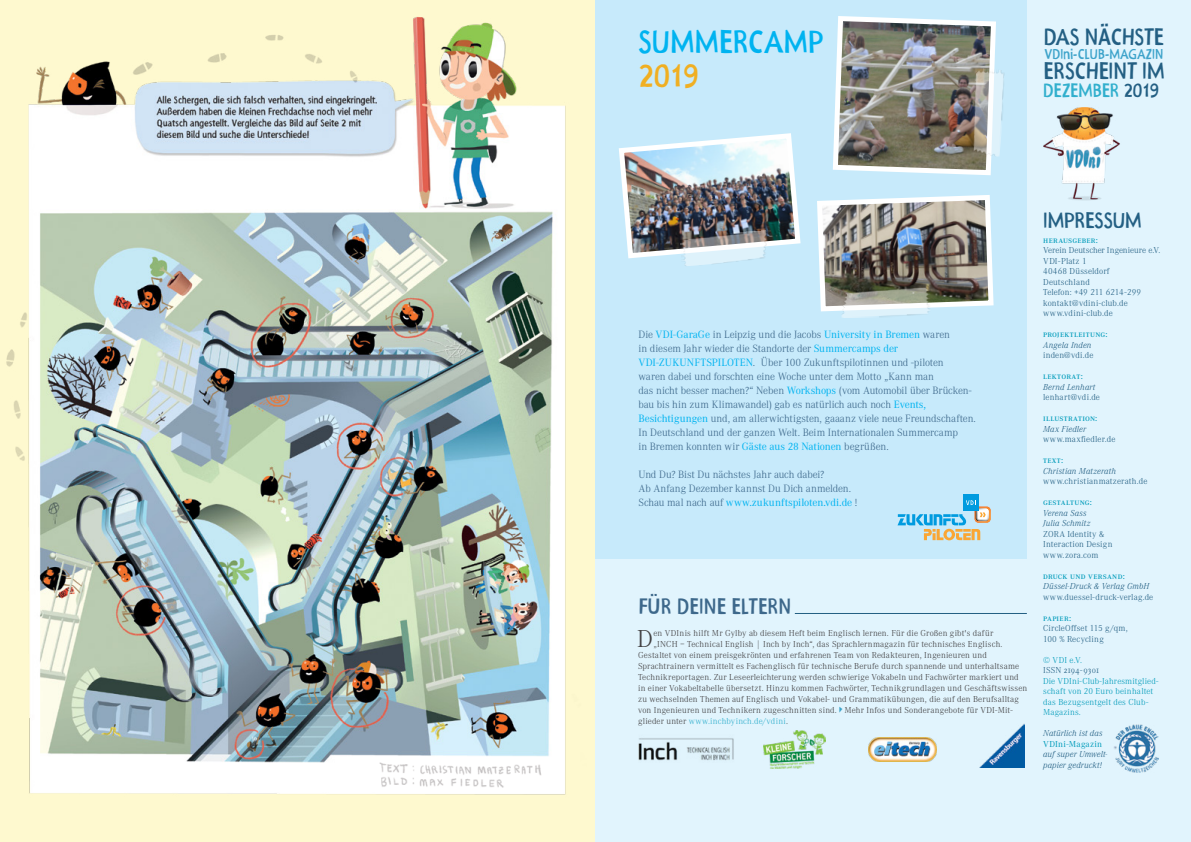
<style>
.page{position:relative;width:1191px;height:842px;background:#fff}
.page>*{position:absolute;margin:0;border:0;box-sizing:border-box;transform-origin:0 0}
.t1{font:32px "Frutimex Condensed";letter-spacing:.015em;color:#00b3f0}
.t2{font:32px "Frutimex Condensed";color:#f0af22}
.t3{font:300 25.4px "Corporate A";color:#414042}
.t4{font:23.4px "Frutimex Condensed";letter-spacing:-.005em;color:#235f83}
.t5{font:23.3px "Frutimex Condensed";letter-spacing:-.01em;color:#235f83}
.t6{font:22px "Frutimex Condensed";letter-spacing:.01em;color:#3d688b}
.t7{font:22px "Frutimex Condensed";color:#235f83}
.t8{font:19px "Frutimex Condensed";color:#31afcd}
.t9{font:14.2px "Frutimex Condensed";letter-spacing:.01em;color:#3da3ca}
.t10{font:300 11px/14px "Corporate A";letter-spacing:-.01em;color:#3d688b}
.t11{font:300 9px "Corporate A";letter-spacing:.015em;color:#414042}
.t12{font:300 9px/10.5px "Corporate A";letter-spacing:.015em;color:#235f83}
.t13{font:italic 300 9px/10.5px "Corporate A";letter-spacing:.02em;color:#235f83}
.t14{font:300 9px/10.5px "Corporate A";letter-spacing:.015em;color:#009bba}
.t15{font:500 9px "Corporate ASC";letter-spacing:.025em;color:#009bba}
.t16{font:300 9px "Corporate A";letter-spacing:.015em;color:#31afcd}
.t17{font:300 9px "Corporate ASC";letter-spacing:.015em;color:#235f83}
.t18{font:9px "Corporate A";letter-spacing:.03em;color:#009bba}
.s1{color:#235f83}
.s2{font-weight:400;color:#00b3f0}
.s3{font-family:"Frutimex Condensed";font-weight:400;font-size:11px;color:#3da3ca}
.s4{color:#414042}
</style>
<div class="page">
<div style="left:595px;top:0;width:596px;height:842px;background:#e1f4fd"></div>
<div style="left:595px;top:0;width:431px;height:558px;background:#c7eafb"></div>
<svg style="left:897px;top:495px;width:93px;height:45px"></svg>
<img style="left:1114px;top:725px;width:44px;height:48px">
<hr style="left:795px;top:613px;width:231px;height:1px;background:#235f83">
<img style="left:763px;top:731px;width:62px;height:37px">
<img style="left:979px;top:724px;width:45px;height:44px">
<img style="left:1043px;top:107px;width:77px;height:93px">
<img style="left:868px;top:738px;width:68px;height:23px">
<img style="left:638px;top:738px;width:96px;height:23px">
<img style="left:833px;top:16px;width:163px;height:160px">
<img style="left:619px;top:133px;width:182px;height:126px">
<img style="left:817px;top:195px;width:177px;height:117px">
<img style="left:841px;top:288px;width:89px;height:30px">
<img style="left:679px;top:230px;width:89px;height:36px">
<img style="left:969px;top:68px;width:35px;height:89px">
<img style="left:0;top:0;width:596px;height:838px">
<img style="left:376px;top:762px;width:170px;height:30px">
<h1 class="t1" style="left:638px;top:21px;width:186px">SUMMERCAMP</h1>
<h1 class="t2" style="left:638px;top:55px;width:62px">2019</h1>
<h3 class="t5" style="left:1043px;top:22px;width:122px">DAS NÄCHSTE</h3>
<h3 class="t8" style="left:1043px;top:78px;width:118px">DEZEMBER <span class="s1">2019</span></h3>
<h3 class="t9" style="left:1045px;top:45px;width:120px">VDIni-CLUB-MAGAZIN</h3>
<h3 class="t4" style="left:1044px;top:57px;width:122px">ERSCHEINT IM</h3>
<p class="t10" style="left:638px;top:327px;width:339px">Die <span class="s2">VDI-GaraGe</span> in Leipzig und die Jacobs <span class="s2">University in Bremen</span> waren<br>in diesem Jahr wieder die Standorte der <span class="s2">Summercamps der VDI-ZUKUNFTSPILOTEN</span>. Über 100 Zukunftspilotinnen und -piloten<br>waren dabei und forschten eine Woche unter dem Motto „Kann man<br>das nicht besser machen?“ Neben <span class="s2">Workshops</span> (vom Automobil über Brücken&shy;bau bis hin zum Klimawandel) gab es natürlich auch noch <span class="s2">Events, Besichtigungen</span> und, am allerwichtigsten, gaaanz viele neue Freundschaften.<br>In Deutschland und der ganzen Welt. Beim Internationalen Summercamp<br>in Bremen konnten wir <span class="s2">Gäste aus 28 Nationen</span> begrüßen.</p>
<p class="t10" style="left:638px;top:467px;width:220px">Und Du? Bist Du nächstes Jahr auch dabei?<br>Ab Anfang Dezember kannst Du Dich anmelden.<br>Schau mal nach auf <span class="s2">www.zukunftspiloten.vdi.de</span> !</p>
<h3 class="t6" style="left:639px;top:593px;width:154px">FÜR DEINE ELTERN</h3>
<h2 class="t3" style="left:637px;top:625px;width:17px">D</h2>
<p class="t11" style="left:653px;top:628px;width:341px">en VDInis hilft Mr Gylby ab diesem Heft beim Englisch lernen. Für die Großen gibt's dafür</p>
<p class="t11" style="left:653px;top:639px;width:350px">„INCH – Technical English | Inch by Inch“, das Sprachlernmagazin für technisches Englisch.</p>
<p class="t11" style="left:638px;top:650px;width:350px">Gestaltet von einem preisgekrönten und erfahrenen Team von Redakteuren, Ingenieuren und</p>
<p class="t11" style="left:638px;top:661px;width:383px">Sprachtrainern vermittelt es Fachenglisch für technische Berufe durch spannende und unterhaltsame</p>
<p class="t11" style="left:638px;top:672px;width:382px">Technikreportagen. Zur Leseerleichterung werden schwierige Vokabeln und Fachwörter markiert und</p>
<p class="t11" style="left:638px;top:683px;width:391px">in einer Vokabeltabelle übersetzt. Hinzu kommen Fachwörter, Technikgrundlagen und Geschäftswissen</p>
<p class="t11" style="left:638px;top:694px;width:382px">zu wechselnden Themen auf Englisch und Vokabel- und Grammatikübungen, die auf den Berufsalltag</p>
<p class="t11" style="left:638px;top:705px;width:376px">von Ingenieuren und Technikern zugeschnitten sind. <span class="s3">{</span> Mehr Infos und Sonderangebote für VDI-Mit-</p>
<p class="t16" style="left:638px;top:716px;width:151px"><span class="s4">glieder unter</span> www.inchbyinch.de/vdini<span class="s4">.</span></p>
<h3 class="t7" style="left:1043px;top:206px;width:100px">IMPRESSUM</h3>
<p class="t15" style="left:1043px;top:235px;width:56px">herausgeber:</p>
<p class="t12" style="left:1043px;top:245px;width:119px">Verein Deutscher Ingenieure e.V.<br>VDI-Platz 1<br>40468 Düsseldorf<br>Deutschland<br>Telefon: +49 211 6214-299 kontakt@vdini-club.de www.vdini-club.de</p>
<p class="t15" style="left:1043px;top:329px;width:66px">projektleitung:</p>
<p class="t13" style="left:1043px;top:340px;width:50px">Angela Inden</p>
<p class="t12" style="left:1043px;top:350px;width:52px">inden@vdi.de</p>
<p class="t15" style="left:1043px;top:371px;width:41px">lektorat:</p>
<p class="t13" style="left:1043px;top:382px;width:54px">Bernd Lenhart</p>
<p class="t12" style="left:1043px;top:392px;width:58px">lenhart@vdi.de</p>
<p class="t15" style="left:1043px;top:413px;width:56px">illustration:</p>
<p class="t13" style="left:1043px;top:424px;width:44px">Max Fiedler</p>
<p class="t12" style="left:1043px;top:434px;width:74px">www.maxfiedler.de</p>
<p class="t15" style="left:1043px;top:455px;width:22px">text:</p>
<p class="t13" style="left:1043px;top:466px;width:74px">Christian Matzerath</p>
<p class="t12" style="left:1043px;top:476px;width:106px">www.christianmatzerath.de</p>
<p class="t15" style="left:1043px;top:497px;width:50px">gestaltung:</p>
<p class="t13" style="left:1043px;top:508px;width:49px">Verena Sass<br>Julia Schmitz</p>
<p class="t12" style="left:1043px;top:529px;width:71px">ZORA Identity &amp;<br>Interaction Design www.zora.com</p>
<p class="t15" style="left:1043px;top:571px;width:83px">druck und versand:</p>
<p class="t13" style="left:1043px;top:581px;width:108px">Düssel-Druck &amp; Verlag GmbH</p>
<p class="t12" style="left:1043px;top:592px;width:112px">www.duessel-druck-verlag.de</p>
<p class="t15" style="left:1043px;top:613px;width:29px">papier:</p>
<p class="t12" style="left:1043px;top:623px;width:86px">CircleOffset 115 g/qm,<br>100 % Recycling</p>
<p class="t14" style="left:1043px;top:655px;width:40px">© VDI e.V.</p>
<p class="t17" style="left:1043px;top:665px;width:57px">ISSN 2194-9301</p>
<p class="t14" style="left:1043px;top:676px;width:117px">Die VDIni-Club-Jahresmitglied&shy;schaft von 20 Euro beinhaltet das Bezugsentgelt des Club-<br>Magazins.</p>
<p class="t13" style="left:1043px;top:728px;width:61px">Natürlich ist das</p>
<p class="t18" style="left:1043px;top:739px;width:60px">VDIni-Magazin</p>
<p class="t13" style="left:1043px;top:749px;width:66px">auf super Umwelt&shy;papier gedruckt!</p>
</div>
